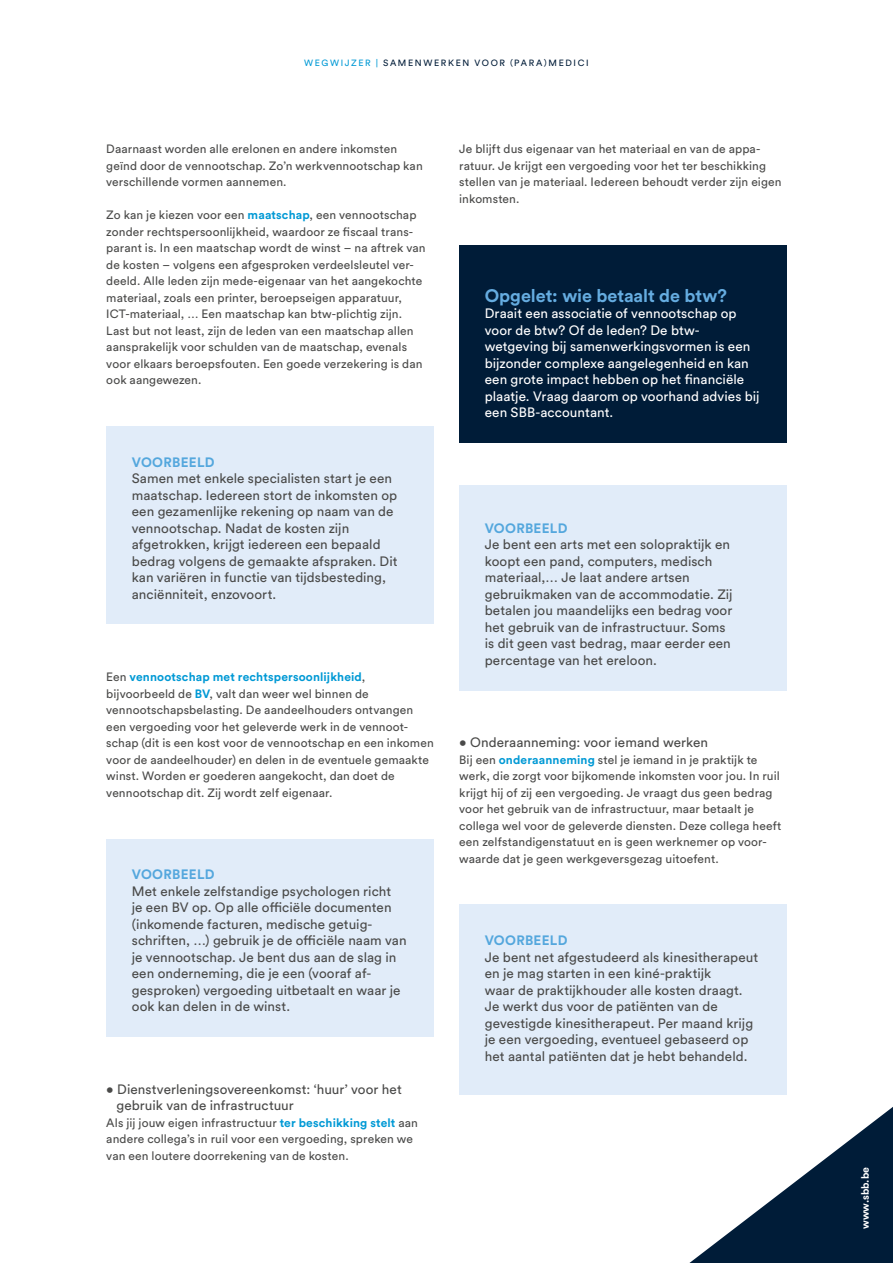
<style>
.page{position:relative;width:893px;height:1263px;background:#fff}
.page>*{position:absolute;margin:0;border:0;box-sizing:border-box;transform-origin:0 0}
.t1{font:700 18px "Circular Std";color:#65ace0}
.t2{font:13.5px/16.5px "Circular Std";letter-spacing:.005em;color:#4a4a49}
.t3{font:13.5px/16.5px "Circular Std";letter-spacing:.005em;color:#fff}
.t4{font:700 13.5px "Circular Std";letter-spacing:.02em;color:#54a7dd}
.t5{font:12px/16.5px "Circular Std";letter-spacing:.01em;color:#4a4a49}
.t6{font:700 10.5px "Circular Std";color:#fff}
.t7{font:9px "Circular Std";letter-spacing:.18em;color:#001c38}
.s1{color:#0099d5}
.s2{font-weight:700;color:#0099d5}
</style>
<div class="page">
<svg style="left:689px;top:1107px;width:204px;height:156px"></svg>
<div style="left:106px;top:427px;width:328px;height:197px;background:#e1ecf9"></div>
<div style="left:106px;top:839px;width:328px;height:198px;background:#e1ecf9"></div>
<div style="left:459px;top:485px;width:328px;height:205px;background:#e1ecf9"></div>
<div style="left:459px;top:245px;width:328px;height:198px;background:#001c38"></div>
<div style="left:459px;top:904px;width:328px;height:191px;background:#e1ecf9"></div>
<p class="t7" style="left:304px;top:57px;width:286px"><span class="s1">WEGWIJZER |</span> SAMENWERKEN VOOR (PARA)MEDICI</p>
<p class="t5" style="left:106px;top:140px;width:318px">Daarnaast worden alle erelonen en andere inkomsten geïnd door de vennootschap. Zo’n werkvennootschap kan verschillende vormen aannemen.</p>
<p class="t5" style="left:106px;top:206px;width:321px">Zo kan je kiezen voor een <span class="s2">maatschap</span>, een vennootschap zonder rechtspersoonlijkheid, waardoor ze fiscaal trans&shy;parant is. In een maatschap wordt de winst – na aftrek van de kosten – volgens een afgesproken verdeelsleutel ver&shy;deeld. Alle leden zijn mede-eigenaar van het aangekochte materiaal, zoals een printer, beroepseigen apparatuur, ICT-materiaal, … Een maatschap kan btw-plichtig zijn.<br>Last but not least, zijn de leden van een maatschap allen aansprakelijk voor schulden van de maatschap, evenals voor elkaars beroepsfouten. Een goede verzekering is dan ook aangewezen.</p>
<p class="t4" style="left:132px;top:453px;width:84px">VOORBEELD</p>
<p class="t2" style="left:132px;top:470px;width:267px">Samen met enkele specialisten start je een maatschap. Iedereen stort de inkomsten op een gezamenlijke rekening op naam van de vennootschap. Nadat de kosten zijn afgetrokken, krijgt iedereen een bepaald bedrag volgens de gemaakte afspraken. Dit kan variëren in functie van tijdsbesteding, anciënniteit, enzovoort.</p>
<p class="t5" style="left:106px;top:668px;width:329px">Een <span class="s2">vennootschap met rechtspersoonlijkheid</span>, bijvoorbeeld de <span class="s2">BV</span>, valt dan weer wel binnen de vennootschapsbelasting. De aandeelhouders ontvangen een vergoeding voor het geleverde werk in de vennoot&shy;schap (dit is een kost voor de vennootschap en een inkomen voor de aandeelhouder) en delen in de eventuele gemaakte winst. Worden er goederen aangekocht, dan doet de vennootschap dit. Zij wordt zelf eigenaar.</p>
<p class="t4" style="left:132px;top:866px;width:84px">VOORBEELD</p>
<p class="t2" style="left:132px;top:882px;width:276px">Met enkele zelfstandige psychologen richt<br>je een BV op. Op alle officiële documenten (inkomende facturen, medische getuig&shy;schriften, …) gebruik je de officiële naam van je vennootschap. Je bent dus aan de slag in een onderneming, die je een (vooraf af&shy;gesproken) vergoeding uitbetaalt en waar je ook kan delen in de winst.</p>
<p class="t2" style="left:116px;top:1080px;width:287px;text-indent:-10px">• Dienstverleningsovereenkomst: ‘huur’ voor het gebruik van de infrastructuur</p>
<p class="t5" style="left:106px;top:1114px;width:313px">Als jij jouw eigen infrastructuur <span class="s2">ter beschikking stelt</span> aan andere collega’s in ruil voor een vergoeding, spreken we van een loutere doorrekening van de kosten.</p>
<p class="t5" style="left:459px;top:140px;width:324px">Je blijft dus eigenaar van het materiaal en van de appa&shy;ratuur. Je krijgt een vergoeding voor het ter beschikking stellen van je materiaal. Iedereen behoudt verder zijn eigen inkomsten.</p>
<h1 class="t1" style="left:485px;top:284px;width:244px">Opgelet: wie betaalt de btw?</h1>
<p class="t3" style="left:485px;top:305px;width:276px">Draait een associatie of vennootschap op voor de btw? Of de leden? De btw&shy;wetgeving bij samenwerkingsvormen is een bijzonder complexe aangelegenheid en kan een grote impact hebben op het financiële plaatje. Vraag daarom op voorhand advies bij een SBB-accountant.</p>
<p class="t4" style="left:485px;top:519px;width:84px">VOORBEELD</p>
<p class="t2" style="left:485px;top:536px;width:249px">Je bent een arts met een solopraktijk en koopt een pand, computers, medisch materiaal,… Je laat andere artsen gebruikmaken van de accommodatie. Zij betalen jou maandelijks een bedrag voor het gebruik van de infrastructuur. Soms is dit geen vast bedrag, maar eerder een percentage van het ereloon.</p>
<p class="t2" style="left:459px;top:734px;width:250px">• Onderaanneming: voor iemand werken</p>
<p class="t5" style="left:459px;top:751px;width:324px">Bij een <span class="s2">onderaanneming</span> stel je iemand in je praktijk te werk, die zorgt voor bijkomende inkomsten voor jou. In ruil krijgt hij of zij een vergoeding. Je vraagt dus geen bedrag voor het gebruik van de infrastructuur, maar betaalt je collega wel voor de geleverde diensten. Deze collega heeft een zelfstandigenstatuut en is geen werknemer op voor&shy;waarde dat je geen werkgeversgezag uitoefent.</p>
<p class="t4" style="left:485px;top:932px;width:84px">VOORBEELD</p>
<p class="t2" style="left:485px;top:948px;width:275px">Je bent net afgestudeerd als kinesitherapeut en je mag starten in een kiné-praktijk<br>waar de praktijkhouder alle kosten draagt.<br>Je werkt dus voor de patiënten van de gevestigde kinesitherapeut. Per maand krijg je een vergoeding, eventueel gebaseerd op het aantal patiënten dat je hebt behandeld.</p>
<p class="t6" style="left:858px;top:1229px;width:63px;rotate:-90deg">www.sbb.be</p>
</div>
